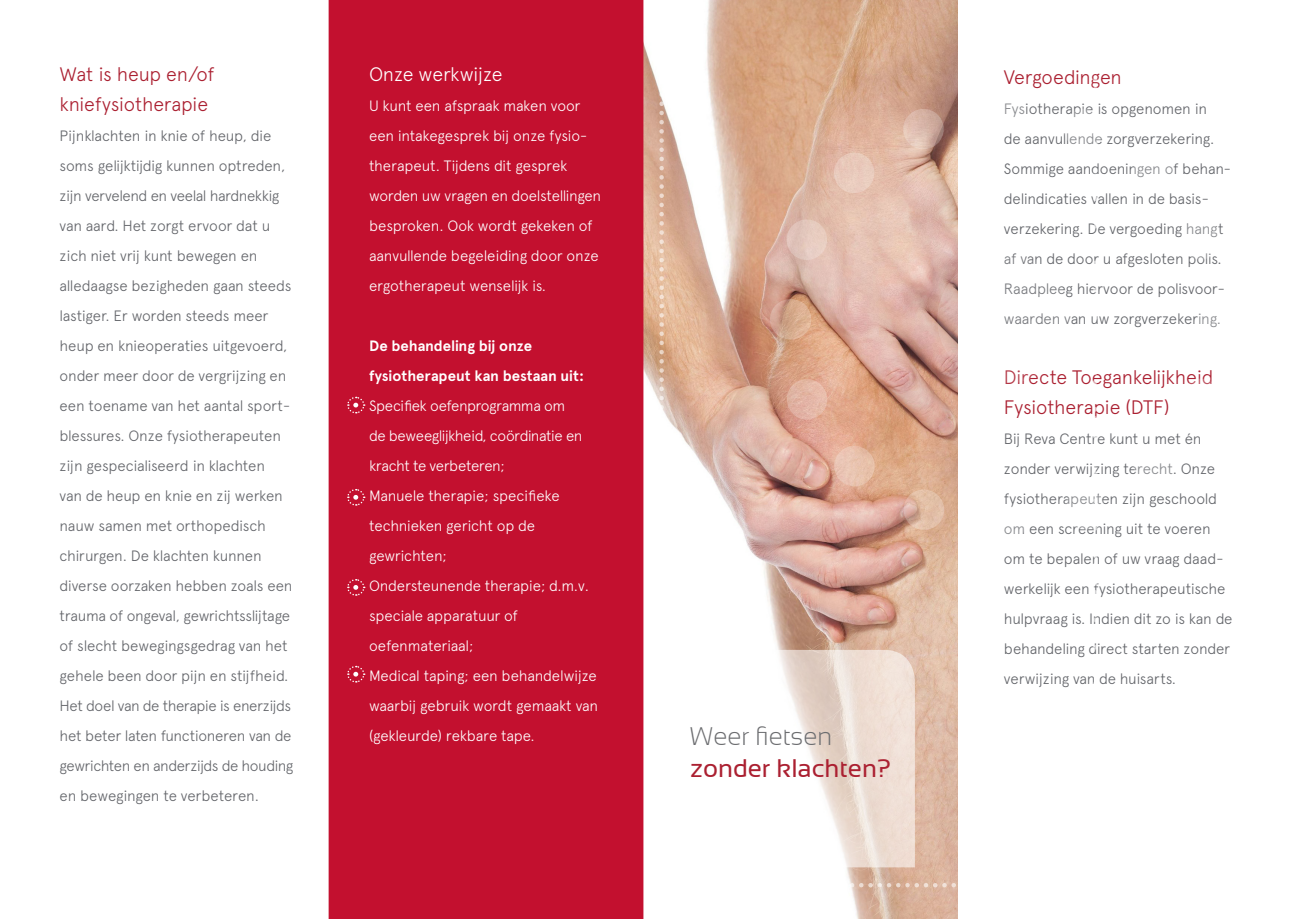
<style>
.page{position:relative;width:1289px;height:919px;background:#fff}
.page>*{position:absolute;margin:0;border:0;box-sizing:border-box;transform-origin:0 0}
.t1{font:25.5px "Sansation";color:#ab2031}
.t2{font:300 25.5px "Sansation";color:#6c6d70}
.t3{font:300 19.5px/30px "Apercu";letter-spacing:-.015em;color:#ab2031}
.t4{font:300 19.5px "Apercu";letter-spacing:-.01em;color:#fff}
.t5{font:300 15px/30px "Apercu";letter-spacing:-.015em;color:#63656a}
.t6{font:300 15px/30px "Apercu";letter-spacing:-.015em;color:#fff}
.t7{font:700 15px "Apercu";color:#fff}
</style>
<div class="page">
<img style="left:643px;top:0;width:314px;height:918px">
<div style="left:328px;top:0;width:315px;height:918px;background:#c3102f"></div>
<svg style="left:705px;top:649px;width:209px;height:218px"></svg>
<svg style="left:346px;top:396px;width:19px;height:18px"></svg>
<svg style="left:346px;top:578px;width:19px;height:18px"></svg>
<svg style="left:346px;top:488px;width:19px;height:18px"></svg>
<svg style="left:346px;top:665px;width:19px;height:18px"></svg>
<svg style="left:768px;top:92px;width:190px;height:234px"></svg>
<svg style="left:768px;top:346px;width:190px;height:200px"></svg>
<hr style="left:790px;top:299px;width:1px;height:40px;background:#fff">
<div style="left:937px;top:255px;width:133px;height:129px;background:#fff;border-radius:50%"></div>
<svg style="left:713px;top:882px;width:245px;height:5px"></svg>
<svg style="left:657px;top:0;width:48px;height:888px"></svg>
<p class="t3" style="left:60px;top:59px;width:156px">Wat is heup en/of</p>
<p class="t3" style="left:60px;top:89px;width:150px">kniefysiotherapie</p>
<p class="t5" style="left:60px;top:120px;width:227px">Pijnklachten in knie of heup, die soms gelijktijdig kunnen optreden, zijn vervelend en veelal hardnekkig</p>
<p class="t5" style="left:60px;top:210px;width:212px">van aard. Het zorgt ervoor dat u</p>
<p class="t5" style="left:60px;top:240px;width:235px">zich niet vrij kunt bewegen en alledaagse bezigheden gaan steeds lastiger. Er worden steeds meer heup en knieoperaties uitgevoerd, onder meer door de vergrijzing en een toename van het aantal sport&shy;blessures. Onze fysiotherapeuten zijn gespecialiseerd in klachten<br>van de heup en knie en zij werken nauw samen met orthopedisch chirurgen. De klachten kunnen diverse oorzaken hebben zoals een trauma of ongeval, gewrichtsslijtage of slecht bewegingsgedrag van het gehele been door pijn en stijfheid.<br>Het doel van de therapie is enerzijds het beter laten functioneren van de gewrichten en anderzijds de houding en bewegingen te verbeteren.</p>
<p class="t4" style="left:369px;top:62px;width:135px">Onze werkwijze</p>
<p class="t6" style="left:369px;top:90px;width:220px">U kunt een afspraak maken voor een intakegesprek bij onze fysio&shy;therapeut. Tijdens dit gesprek</p>
<p class="t6" style="left:369px;top:180px;width:234px">worden uw vragen en doelstellingen besproken. Ook wordt gekeken of aanvullende begeleiding door onze ergotherapeut wenselijk is.</p>
<p class="t7" style="left:369px;top:336px;width:164px">De behandeling bij onze</p>
<p class="t7" style="left:369px;top:366px;width:217px">fysiotherapeut kan bestaan uit:</p>
<p class="t6" style="left:369px;top:390px;width:215px">Specifiek oefenprogramma om de beweeglijkheid, coördinatie en kracht te verbeteren;</p>
<p class="t6" style="left:369px;top:480px;width:192px">Manuele therapie; specifieke</p>
<p class="t6" style="left:369px;top:510px;width:168px">technieken gericht op de</p>
<p class="t6" style="left:369px;top:540px;width:80px">gewrichten;</p>
<p class="t6" style="left:369px;top:570px;width:222px">Ondersteunende therapie; d.m.v.</p>
<p class="t6" style="left:369px;top:600px;width:150px">speciale apparatuur of</p>
<p class="t6" style="left:369px;top:630px;width:106px">oefenmateriaal;</p>
<p class="t6" style="left:369px;top:660px;width:230px;text-align:justify">Medical taping; een behandelwijze waarbij gebruik wordt gemaakt van (gekleurde) rekbare tape.</p>
<p class="t2" style="left:690px;top:722px;width:144px">Weer fietsen</p>
<p class="t1" style="left:690px;top:753px;width:202px">zonder klachten?</p>
<p class="t3" style="left:1003px;top:62px;width:119px">Vergoedingen</p>
<p class="t5" style="left:1003px;top:94px;width:204px">Fysiotherapie is opgenomen in</p>
<p class="t5" style="left:1003px;top:124px;width:212px">de aanvullende zorgverzekering.</p>
<p class="t5" style="left:1003px;top:154px;width:228px">Sommige aandoeningen of behan&shy;delindicaties vallen in de basis&shy;verzekering. De vergoeding hangt af van de door u afgesloten polis.<br>Raadpleeg hiervoor de polisvoor&shy;waarden van uw zorgverzekering.</p>
<p class="t3" style="left:1003px;top:362px;width:211px">Directe Toegankelijkheid<br>Fysiotherapie (DTF)</p>
<p class="t5" style="left:1003px;top:424px;width:230px">Bij Reva Centre kunt u met én zonder verwijzing terecht. Onze fysiotherapeuten zijn geschoold om een screening uit te voeren om te bepalen of uw vraag daad&shy;werkelijk een fysiotherapeutische hulpvraag is. Indien dit zo is kan de behandeling direct starten zonder verwijzing van de huisarts.</p>
</div>
